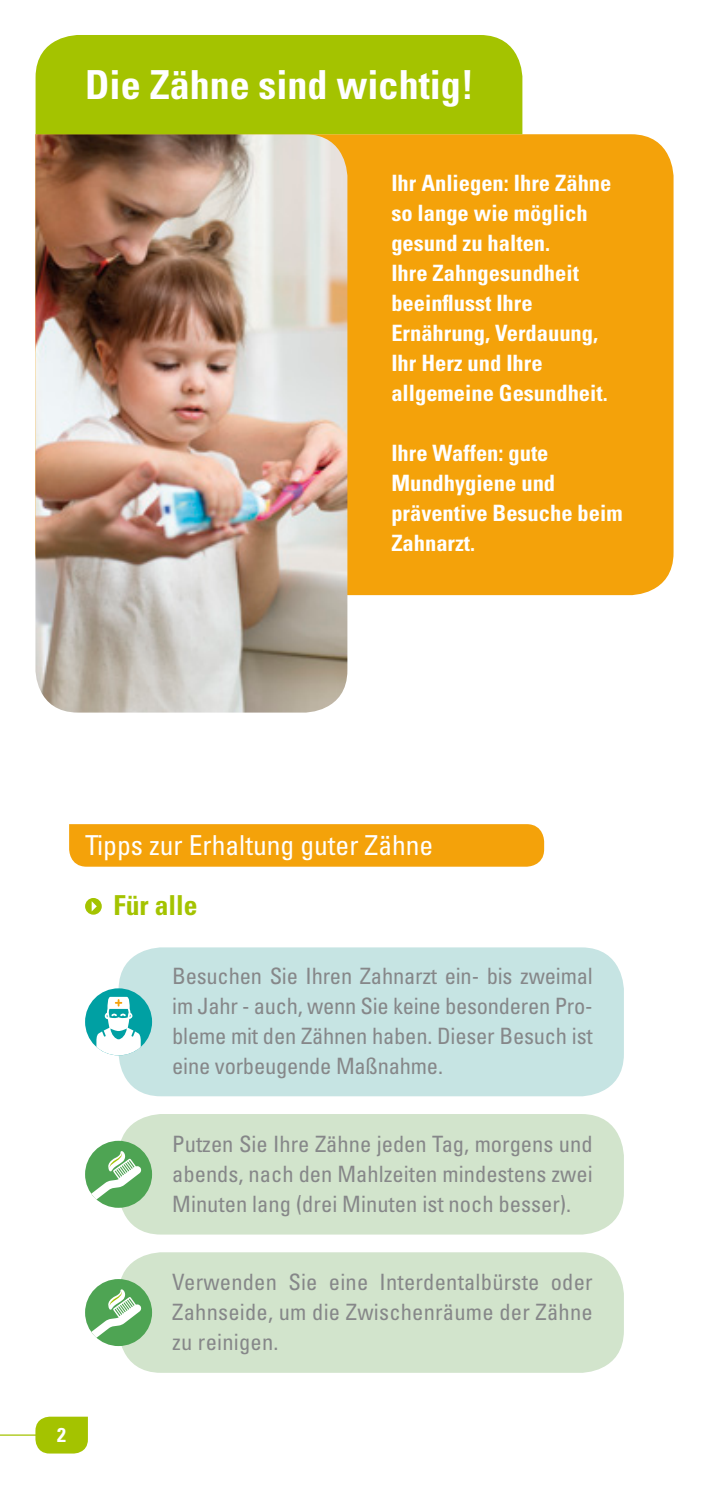
<style>
.page{position:relative;width:709px;height:1489px;background:#fff}
.page>*{position:absolute;margin:0;border:0;box-sizing:border-box;transform-origin:0 0}
.t1{font:700 condensed 40px "Univers LT Std";color:#fff}
.t2{font:condensed 27.5px "Univers LT Std";color:#fff}
.t3{font:700 condensed 27.5px "Univers LT Std";color:#a4c300}
.t4{font:condensed 22.5px/30px "Univers LT Std";color:#868789;text-align:justify}
.t5{font:700 condensed 22.5px/30px "Univers LT Std";color:#fff}
.t6{font:700 condensed 20px "Univers LT Std";color:#fff}
</style>
<div class="page">
<hr style="left:0;top:1434px;width:50px;height:1px;background:#a4c300">
<svg style="left:35px;top:1416px;width:53px;height:37px;background:#abc815"></svg>
<div style="left:347px;top:134px;width:326px;height:461px;background:#f4a20a"></div>
<img style="left:35px;top:134px;width:312px;height:578px">
<div style="left:36px;top:35px;width:486px;height:99px;background:#a4c300"></div>
<svg style="left:85px;top:897px;width:17px;height:17px"></svg>
<svg style="left:92px;top:901px;width:5px;height:10px"></svg>
<div style="left:69px;top:824px;width:475px;height:42px;background:#f4a20a"></div>
<div style="left:119px;top:947px;width:505px;height:149px;background:#c6e4e3;border-radius:43px"></div>
<div style="left:85px;top:988px;width:67px;height:67px;background:#00a0a3;border-radius:50%"></div>
<svg style="left:96px;top:996px;width:45px;height:59px"></svg>
<div style="left:119px;top:1113px;width:505px;height:121px;background:#d2e4cc;border-radius:43px"></div>
<div style="left:85px;top:1140px;width:67px;height:67px;background:#4ea453;border-radius:50%"></div>
<svg style="left:91px;top:1150px;width:51px;height:49px"></svg>
<div style="left:119px;top:1252px;width:505px;height:120px;background:#d2e4cc;border-radius:43px"></div>
<div style="left:85px;top:1278px;width:67px;height:67px;background:#4ea453;border-radius:50%"></div>
<svg style="left:91px;top:1289px;width:51px;height:48px"></svg>
<h1 class="t1" style="left:85px;top:60px;width:390px">Die Zähne sind wichtig!</h1>
<p class="t5" style="left:391px;top:168px;width:221px">Ihr Anliegen: Ihre Zähne so lange wie möglich gesund zu halten.<br>Ihre Zahngesundheit beeinflusst Ihre<br>Ernährung, Verdauung,<br>Ihr Herz und Ihre allgemeine Gesundheit.</p>
<p class="t5" style="left:391px;top:438px;width:233px">Ihre Waffen: gute<br>Mundhygiene und präventive Besuche beim<br>Zahnarzt.</p>
<p class="t2" style="left:85px;top:827px;width:350px">Tipps zur Erhaltung guter Zähne</p>
<p class="t3" style="left:113px;top:888px;width:86px">Für alle</p>
<p class="t4" style="left:172px;top:961px;width:422px">Besuchen Sie Ihren Zahnarzt ein- bis zweimal im Jahr - auch, wenn Sie keine besonderen Pro&shy;bleme mit den Zähnen haben. Dieser Besuch ist eine vorbeugende Maßnahme.</p>
<p class="t4" style="left:172px;top:1128px;width:422px">Putzen Sie Ihre Zähne jeden Tag, morgens und abends, nach den Mahlzeiten mindestens zwei Minuten lang (drei Minuten ist noch besser).</p>
<p class="t4" style="left:172px;top:1266px;width:422px">Verwenden Sie eine Interdentalbürste oder Zahnseide, um die Zwischenräume der Zähne zu reinigen.</p>
<p class="t6" style="left:57px;top:1422px;width:10px">2</p>
</div>
